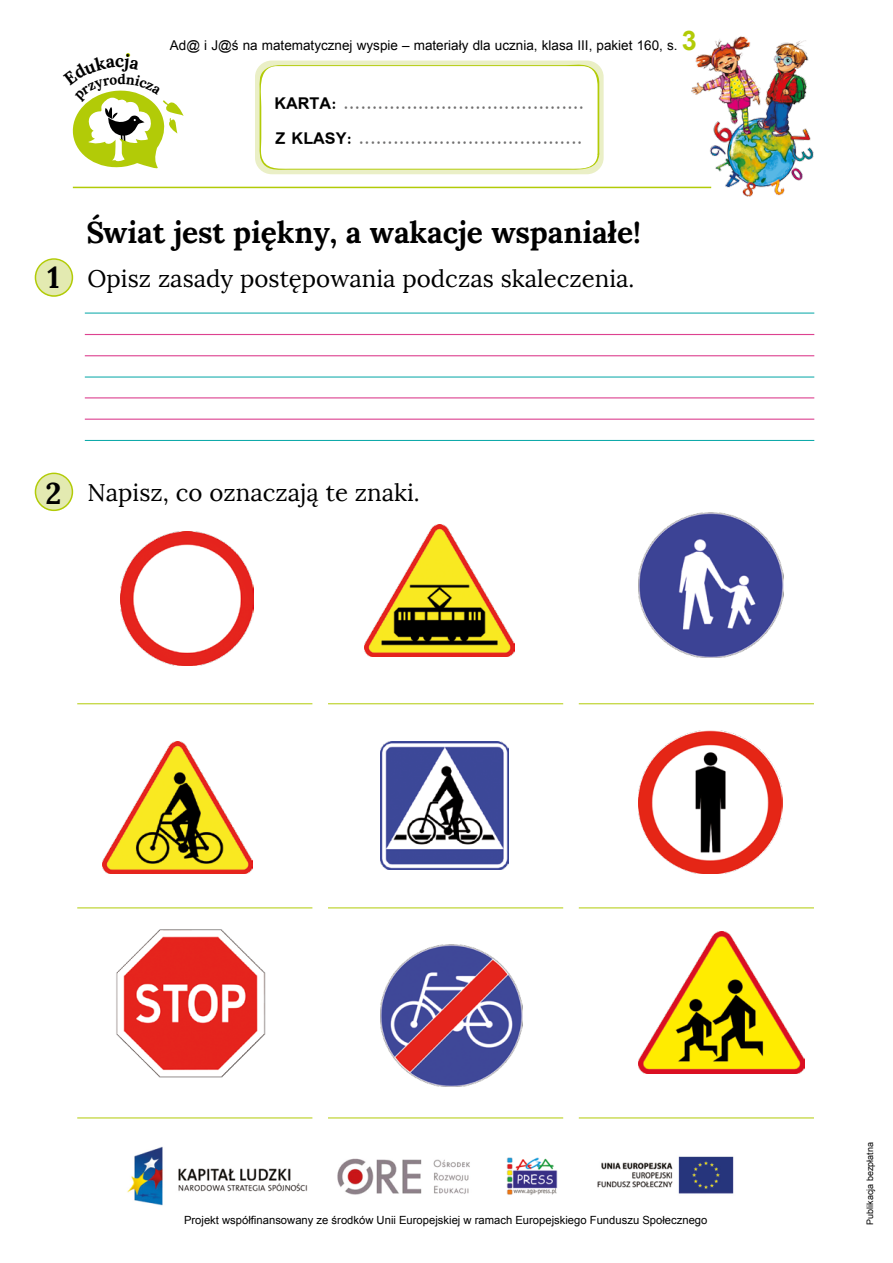
<style>
.page{position:relative;width:893px;height:1263px;background:#fff}
.page>*{position:absolute;margin:0;border:0;box-sizing:border-box;transform-origin:0 0}
.t1{font:700 30px "Lora";letter-spacing:-.005em;color:#000}
.t2{font:24px "Lora";color:#000}
.t3{font:700 18px/35.2px "Simplified Arabic";color:#706f6f}
.t4{font:700 17.55px "Lora";color:#000}
.t5{font:700 13.95px "Lora";color:#000}
.t6{font:13.5px "Arial";color:#000}
.t7{font:11.25px "Arial";color:#000}
.t8{font:9px "Arial";color:#000}
.s1{font-weight:700;font-size:27px;color:#b2cb07}
.s2{color:#000}
</style>
<div class="page">
<img style="left:127px;top:1146px;width:607px;height:60px">
<img style="left:690px;top:36px;width:124px;height:161px">
<hr style="left:73px;top:187px;width:638px;height:1px;background:#b2cb07">
<div style="left:255px;top:61px;width:349px;height:113px;background:#eaefc6;border-radius:17px"></div>
<svg style="left:256px;top:64px;width:345px;height:107px"></svg>
<svg style="left:35px;top:258px;width:38px;height:39px"></svg>
<svg style="left:35px;top:473px;width:38px;height:38px"></svg>
<hr style="left:85px;top:313px;width:729px;height:1px;background:#00a5a5">
<hr style="left:85px;top:377px;width:729px;height:1px;background:#00a5a5">
<hr style="left:85px;top:334px;width:729px;height:1px;background:#dd4290">
<hr style="left:85px;top:355px;width:729px;height:1px;background:#dd4290">
<hr style="left:85px;top:440px;width:729px;height:1px;background:#00a5a5">
<hr style="left:85px;top:397px;width:729px;height:1px;background:#dd4290">
<hr style="left:85px;top:419px;width:729px;height:1px;background:#dd4290">
<img style="left:103px;top:741px;width:150px;height:133px">
<img style="left:639px;top:730px;width:143px;height:144px">
<img style="left:381px;top:741px;width:127px;height:128px">
<img style="left:365px;top:524px;width:150px;height:133px">
<img style="left:116px;top:929px;width:150px;height:149px">
<img style="left:639px;top:513px;width:144px;height:144px">
<img style="left:381px;top:945px;width:141px;height:141px">
<img style="left:638px;top:931px;width:166px;height:142px">
<hr style="left:77px;top:703px;width:235px;height:1px;background:#b2cb07">
<hr style="left:328px;top:703px;width:235px;height:1px;background:#b2cb07">
<hr style="left:579px;top:703px;width:235px;height:1px;background:#b2cb07">
<hr style="left:77px;top:907px;width:235px;height:1px;background:#b2cb07">
<hr style="left:328px;top:907px;width:235px;height:1px;background:#b2cb07">
<hr style="left:579px;top:907px;width:235px;height:1px;background:#b2cb07">
<hr style="left:77px;top:1117px;width:235px;height:1px;background:#b2cb07">
<hr style="left:328px;top:1117px;width:235px;height:1px;background:#b2cb07">
<hr style="left:579px;top:1117px;width:235px;height:1px;background:#b2cb07">
<img style="left:120px;top:532px;width:134px;height:134px">
<svg style="left:72px;top:53px;width:112px;height:116px"></svg>
<h1 class="t1" style="left:47px;top:258px;width:14px">1</h1>
<p class="t4" style="left:115px;top:50px;width:11px">c</p>
<p class="t5" style="left:118px;top:70px;width:10px">d</p>
<p class="t6" style="left:170px;top:36px;width:528px">Ad@ i J@ś na matematycznej wyspie – materiały dla ucznia, klasa III, pakiet 160, s. <span class="s1">3</span></p>
<p class="t3" style="left:274px;top:86px;width:311px"><span class="s2">KARTA:</span> ..........................................<br><span class="s2">Z KLASY:</span> .......................................</p>
<h1 class="t1" style="left:86px;top:213px;width:556px">Świat jest piękny, a wakacje wspaniałe!</h1>
<p class="t4" style="left:123px;top:226px;width:11px">c</p>
<h2 class="t2" style="left:88px;top:264px;width:548px">Opisz zasady postępowania podczas skaleczenia.</h2>
<h1 class="t1" style="left:45px;top:474px;width:17px">2</h1>
<h2 class="t2" style="left:88px;top:478px;width:334px">Napisz, co oznaczają te znaki.</h2>
<p class="t7" style="left:184px;top:1212px;width:525px">Projekt współfinansowany ze środków Unii Europejskiej w ramach Europejskiego Funduszu Społecznego</p>
<p class="t8" style="left:864px;top:1225px;width:84px;rotate:-90deg">Publikacja bezpłatna</p>
</div>
